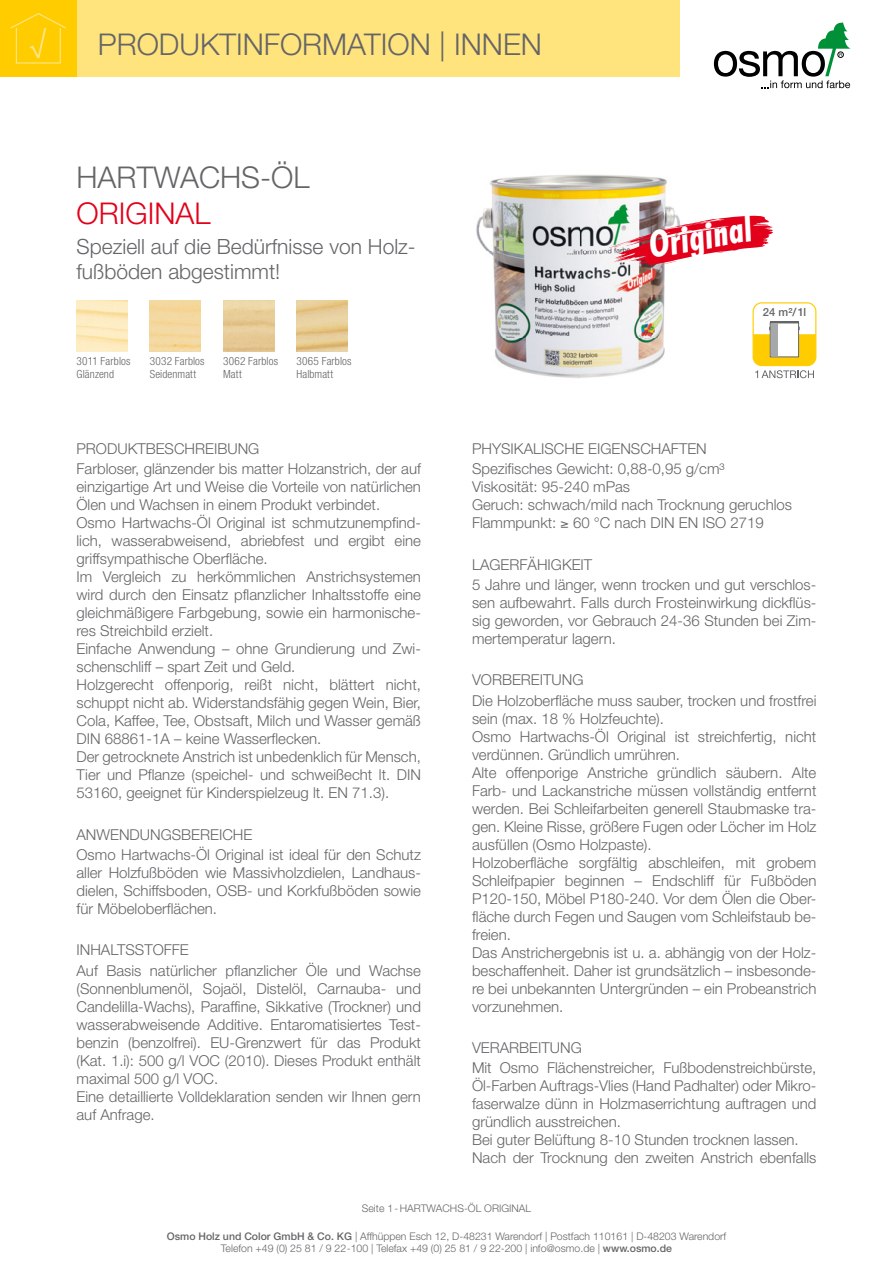
<style>
.page{position:relative;width:893px;height:1263px;background:#fff}
.page>*{position:absolute;margin:0;border:0;box-sizing:border-box;transform-origin:0 0}
.t1{font:italic 39.6px "Function Cd Rmn Bold";color:#fff}
.t2{font:300 30px "Helvetica Neue";color:#646567}
.t3{font:300 30px "Helvetica Neue";color:#e2001a}
.t4{font:300 21px/25.2px "Helvetica Neue";color:#646567}
.t5{font:300 15px/18px "Helvetica Neue";color:#646567}
.t6{font:300 condensed 11.25px/13.5px "Helvetica Neue";letter-spacing:.01em;color:#646567}
.t7{font:500 11.25px "Helvetica Neue";color:#646567}
.t8{font:300 10.5px/12.6px "Helvetica Neue";color:#646567;text-align:center}
.s1{font-weight:500}
</style>
<div class="page">
<svg style="left:714px;top:23px;width:136px;height:65px"></svg>
<div style="left:77px;top:0;width:603px;height:77px;background:#ffe37d"></div>
<div style="left:0;top:0;width:77px;height:77px;background:#fc0"></div>
<svg style="left:10px;top:13px;width:56px;height:51px"></svg>
<img style="left:476px;top:174px;width:199px;height:204px">
<img style="left:296px;top:301px;width:51px;height:51px">
<img style="left:150px;top:301px;width:51px;height:51px">
<div style="left:753px;top:302px;width:63px;height:64px;border:1px solid #fc0;border-radius:9px"></div>
<svg style="left:753px;top:321px;width:63px;height:57px"></svg>
<svg style="left:607px;top:213px;width:166px;height:52px"></svg>
<h2 class="t2" style="left:98px;top:29px;width:446px">PRODUKTINFORMATION | INNEN</h2>
<h2 class="t2" style="left:77px;top:162px;width:235px">HARTWACHS-ÖL</h2>
<h2 class="t3" style="left:77px;top:198px;width:135px">ORIGINAL</h2>
<h3 class="t4" style="left:77px;top:234px;width:341px">Speziell auf die Bedürfnisse von Holz&shy;fußböden abgestimmt!</h3>
<p class="t6" style="left:77px;top:354px;width:56px">3011 Farblos<br>Glänzend</p>
<p class="t6" style="left:150px;top:354px;width:56px">3032 Farblos<br>Seidenmatt</p>
<p class="t6" style="left:223px;top:354px;width:57px">3062 Farblos<br>Matt</p>
<p class="t6" style="left:296px;top:354px;width:57px">3065 Farblos<br>Halbmatt</p>
<h1 class="t1" style="left:646px;top:231px;width:106px;rotate:-10deg">Original</h1>
<p class="t7" style="left:763px;top:306px;width:45px">24 m²/ 1l</p>
<p class="t5" style="left:77px;top:439px;width:346px;line-height:20.1px">PRODUKTBESCHREIBUNG<br>Farbloser, glänzender bis matter Holzanstrich, der auf</p>
<p class="t5" style="left:77px;top:478px;width:346px">einzigartige Art und Weise die Vorteile von natürlichen Ölen und Wachsen in einem Produkt verbindet.<br>Osmo Hartwachs-Öl Original ist schmutzunempfind&shy;lich, wasserabweisend, abriebfest und ergibt eine griffsympathische Oberfläche.<br>Im Vergleich zu herkömmlichen Anstrichsystemen wird durch den Einsatz pflanzlicher Inhaltsstoffe eine gleichmäßigere Farbgebung, sowie ein harmonische&shy;res Streichbild erzielt.<br>Einfache Anwendung – ohne Grundierung und Zwi&shy;schenschliff – spart Zeit und Geld.<br>Holzgerecht offenporig, reißt nicht, blättert nicht, schuppt nicht ab. Widerstandsfähig gegen Wein, Bier, Cola, Kaffee, Tee, Obstsaft, Milch und Wasser gemäß DIN 68861-1A – keine Wasserflecken.<br>Der getrocknete Anstrich ist unbedenklich für Mensch, Tier und Pflanze (speichel- und schweißecht lt. DIN 53160, geeignet für Kinderspielzeug lt. EN 71.3).</p>
<p class="t5" style="left:77px;top:825px;width:346px;line-height:20.1px">ANWENDUNGSBEREICHE<br>Osmo Hartwachs-Öl Original ist ideal für den Schutz</p>
<p class="t5" style="left:77px;top:864px;width:346px;text-align:justify">aller Holzfußböden wie Massivholzdielen, Landhaus&shy;dielen, Schiffsboden, OSB- und Korkfußböden sowie für Möbeloberflächen.</p>
<p class="t5" style="left:77px;top:940px;width:346px;line-height:20.1px">INHALTSSTOFFE<br>Auf Basis natürlicher pflanzlicher Öle und Wachse</p>
<p class="t5" style="left:77px;top:979px;width:346px">(Sonnenblumenöl, Sojaöl, Distelöl, Carnauba- und Candelilla-Wachs), Paraffine, Sikkative (Trockner) und wasserabweisende Additive. Entaromatisiertes Test&shy;benzin (benzolfrei). EU-Grenzwert für das Produkt (Kat. 1.i): 500 g/l VOC (2010). Dieses Produkt enthält maximal 500 g/l VOC.<br>Eine detaillierte Volldeklaration senden wir Ihnen gern auf Anfrage.</p>
<p class="t5" style="left:472px;top:439px;width:254px;line-height:20.1px">PHYSIKALISCHE EIGENSCHAFTEN<br>Spezifisches Gewicht: 0,88-0,95 g/cm³</p>
<p class="t5" style="left:472px;top:478px;width:322px">Viskosität: 95-240 mPas<br>Geruch: schwach/mild nach Trocknung geruchlos<br>Flammpunkt: ≥ 60 °C nach DIN EN ISO 2719</p>
<p class="t5" style="left:472px;top:555px;width:346px;line-height:20.1px">LAGERFÄHIGKEIT<br>5 Jahre und länger, wenn trocken und gut verschlos-</p>
<p class="t5" style="left:472px;top:594px;width:346px;text-align:justify">sen aufbewahrt. Falls durch Frosteinwirkung dickflüs&shy;sig geworden, vor Gebrauch 24-36 Stunden bei Zim&shy;mertemperatur lagern.</p>
<p class="t5" style="left:472px;top:670px;width:346px;line-height:20.1px">VORBEREITUNG<br>Die Holzoberfläche muss sauber, trocken und frostfrei</p>
<p class="t5" style="left:472px;top:709px;width:346px">sein (max. 18 % Holzfeuchte).<br>Osmo Hartwachs-Öl Original ist streichfertig, nicht verdünnen. Gründlich umrühren.<br>Alte offenporige Anstriche gründlich säubern. Alte Farb- und Lackanstriche müssen vollständig entfernt werden. Bei Schleifarbeiten generell Staubmaske tra&shy;gen. Kleine Risse, größere Fugen oder Löcher im Holz ausfüllen (Osmo Holzpaste).<br>Holzoberfläche sorgfältig abschleifen, mit grobem Schleifpapier beginnen – Endschliff für Fußböden P120-150, Möbel P180-240. Vor dem Ölen die Ober&shy;fläche durch Fegen und Saugen vom Schleifstaub be&shy;freien.<br>Das Anstrichergebnis ist u. a. abhängig von der Holz&shy;beschaffenheit. Daher ist grundsätzlich – insbesonde&shy;re bei unbekannten Untergründen – ein Probeanstrich vorzunehmen.</p>
<p class="t5" style="left:472px;top:1038px;width:346px;line-height:20.1px">VERARBEITUNG<br>Mit Osmo Flächenstreicher, Fußbodenstreichbürste,</p>
<p class="t5" style="left:472px;top:1077px;width:346px">Öl-Farben Auftrags-Vlies (Hand Padhalter) oder Mikro&shy;faserwalze dünn in Holzmaserrichtung auftragen und gründlich ausstreichen.<br>Bei guter Belüftung 8-10 Stunden trocknen lassen.<br>Nach der Trocknung den zweiten Anstrich ebenfalls</p>
<p class="t8" style="left:362px;top:1202px;width:171px">Seite 1 - HARTWACHS-ÖL ORIGINAL</p>
<p class="t8" style="left:167px;top:1230px;width:561px"><span class="s1">Osmo Holz und Color GmbH &amp; Co. KG</span> | Affhüppen Esch 12, D-48231 Warendorf | Postfach 110161 | D-48203 Warendorf<br>Telefon +49 (0) 25 81 / 9 22-100 | Telefax +49 (0) 25 81 / 9 22-200 | info@osmo.de | <span class="s1">www.osmo.de</span></p>
</div>
